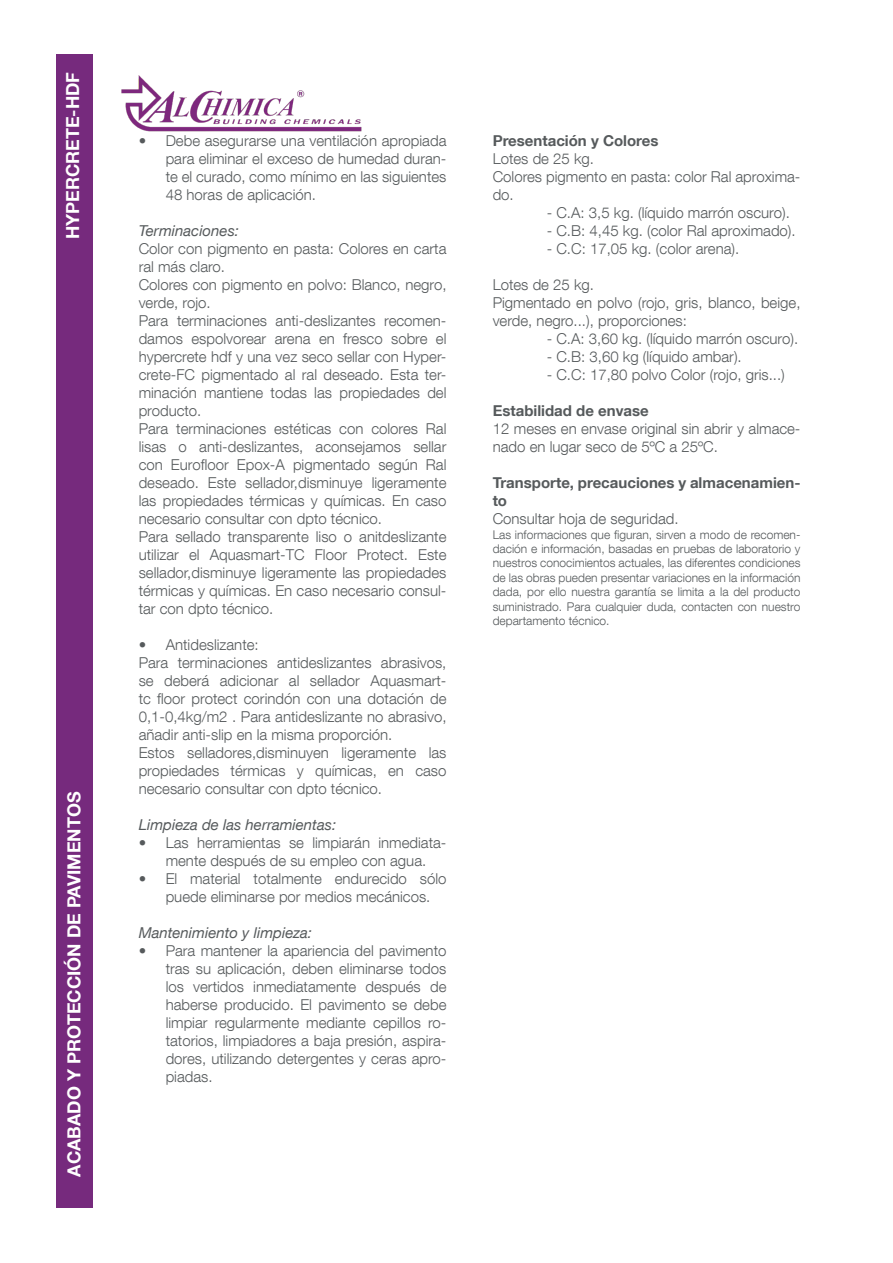
<style>
.page{position:relative;width:893px;height:1263px;background:#fff}
.page>*{position:absolute;margin:0;border:0;box-sizing:border-box;transform-origin:0 0}
.t1{font:700 18px "Helvetica Neue LT Com";color:#fff}
.t2{font:300 15px/18px "Helvetica Neue LT Com";color:#565a5c;text-align:justify}
.t3{font:700 15px/18px "Helvetica Neue LT Com";color:#565a5c}
.t4{font:italic 15px "Helvetica Neue LT Com";color:#565a5c}
.t5{font:300 12px/14.4px "Helvetica Neue LT Com";color:#565a5c;text-align:justify}
</style>
<div class="page">
<div style="left:56px;top:55px;width:36px;height:1153px;background:#762a7d"></div>
<img style="left:121px;top:75px;width:241px;height:57px">
<p class="t1" style="left:61px;top:239px;width:169px;rotate:-90deg">HYPERCRETE-HDF</p>
<p class="t1" style="left:63px;top:1177px;width:387px;rotate:-90deg">ACABADO Y PROTECCIÓN DE PAVIMENTOS</p>
<p class="t2" style="left:166px;top:131px;width:282px;text-indent:-27px">• Debe asegurarse una ventilación apropiada para eliminar el exceso de humedad duran&shy;te el curado, como mínimo en las siguientes 48 horas de aplicación.</p>
<p class="t4" style="left:139px;top:221px;width:102px">Terminaciones:</p>
<p class="t2" style="left:139px;top:239px;width:309px">Color con pigmento en pasta: Colores en carta ral más claro.</p>
<p class="t2" style="left:139px;top:275px;width:309px">Colores con pigmento en polvo: Blanco, negro, verde, rojo.</p>
<p class="t2" style="left:139px;top:311px;width:309px">Para terminaciones anti-deslizantes recomen&shy;damos espolvorear arena en fresco sobre el hypercrete hdf y una vez seco sellar con Hyper&shy;crete-FC pigmentado al ral deseado. Esta ter&shy;minación mantiene todas las propiedades del producto.</p>
<p class="t2" style="left:139px;top:419px;width:309px">Para terminaciones estéticas con colores Ral lisas o anti-deslizantes, aconsejamos sellar con Eurofloor Epox-A pigmentado según Ral deseado. Este sellador,disminuye ligeramente las propiedades térmicas y químicas. En caso necesario consultar con dpto técnico.</p>
<p class="t2" style="left:139px;top:527px;width:309px">Para sellado transparente liso o anitdeslizante utilizar el Aquasmart-TC Floor Protect. Este sellador,disminuye ligeramente las propiedades térmicas y químicas. En caso necesario consul&shy;tar con dpto técnico.</p>
<p class="t2" style="left:139px;top:635px;width:122px">• Antideslizante:</p>
<p class="t2" style="left:139px;top:653px;width:309px">Para terminaciones antideslizantes abrasivos, se deberá adicionar al sellador Aquasmart&shy;tc floor protect corindón con una dotación de 0,1-0,4kg/m2 . Para antideslizante no abrasivo, añadir anti-slip en la misma proporción.</p>
<p class="t2" style="left:139px;top:743px;width:309px">Estos selladores,disminuyen ligeramente las propiedades térmicas y químicas, en caso necesario consultar con dpto técnico.</p>
<p class="t4" style="left:139px;top:815px;width:199px">Limpieza de las herramientas:</p>
<p class="t2" style="left:139px;top:833px;width:309px;text-align:center">• Las herramientas se limpiarán inmediata&shy;mente después de su empleo con agua.</p>
<p class="t2" style="left:166px;top:869px;width:282px;text-indent:-27px">• El material totalmente endurecido sólo puede eliminarse por medios mecánicos.</p>
<p class="t4" style="left:139px;top:923px;width:175px">Mantenimiento y limpieza:</p>
<p class="t2" style="left:166px;top:941px;width:282px;text-indent:-27px">• Para mantener la apariencia del pavimento tras su aplicación, deben eliminarse todos los vertidos inmediatamente después de haberse producido. El pavimento se debe limpiar regularmente mediante cepillos ro&shy;tatorios, limpiadores a baja presión, aspira&shy;dores, utilizando detergentes y ceras apro&shy;piadas.</p>
<p class="t3" style="left:493px;top:131px;width:167px">Presentación y Colores</p>
<p class="t2" style="left:493px;top:149px;width:103px">Lotes de 25 kg.</p>
<p class="t2" style="left:493px;top:167px;width:309px">Colores pigmento en pasta: color Ral aproxima&shy;do.</p>
<p class="t2" style="left:547px;top:203px;width:245px">- C.A: 3,5 kg. (líquido marrón oscuro).</p>
<p class="t2" style="left:547px;top:221px;width:251px">- C.B: 4,45 kg. (color Ral aproximado).</p>
<p class="t2" style="left:547px;top:239px;width:194px">- C.C: 17,05 kg. (color arena).</p>
<p class="t2" style="left:493px;top:275px;width:103px">Lotes de 25 kg.</p>
<p class="t2" style="left:493px;top:293px;width:309px">Pigmentado en polvo (rojo, gris, blanco, beige, verde, negro...), proporciones:</p>
<p class="t2" style="left:547px;top:329px;width:253px">- C.A: 3,60 kg. (líquido marrón oscuro).</p>
<p class="t2" style="left:547px;top:347px;width:197px">- C.B: 3,60 kg (líquido ambar).</p>
<p class="t2" style="left:547px;top:365px;width:240px">- C.C: 17,80 polvo Color (rojo, gris...)</p>
<p class="t3" style="left:493px;top:401px;width:158px">Estabilidad de envase</p>
<p class="t2" style="left:493px;top:419px;width:309px">12 meses en envase original sin abrir y almace&shy;nado en lugar seco de 5ºC a 25ºC.</p>
<p class="t3" style="left:493px;top:473px;width:309px">Transporte, precauciones y almacenamien&shy;to</p>
<p class="t2" style="left:493px;top:509px;width:187px">Consultar hoja de seguridad.</p>
<p class="t5" style="left:493px;top:527px;width:309px">Las informaciones que figuran, sirven a modo de recomen&shy;dación e información, basadas en pruebas de laboratorio y nuestros conocimientos actuales, las diferentes condiciones de las obras pueden presentar variaciones en la información dada, por ello nuestra garantía se limita a la del producto suministrado. Para cualquier duda, contacten con nuestro departamento técnico.</p>
</div>
